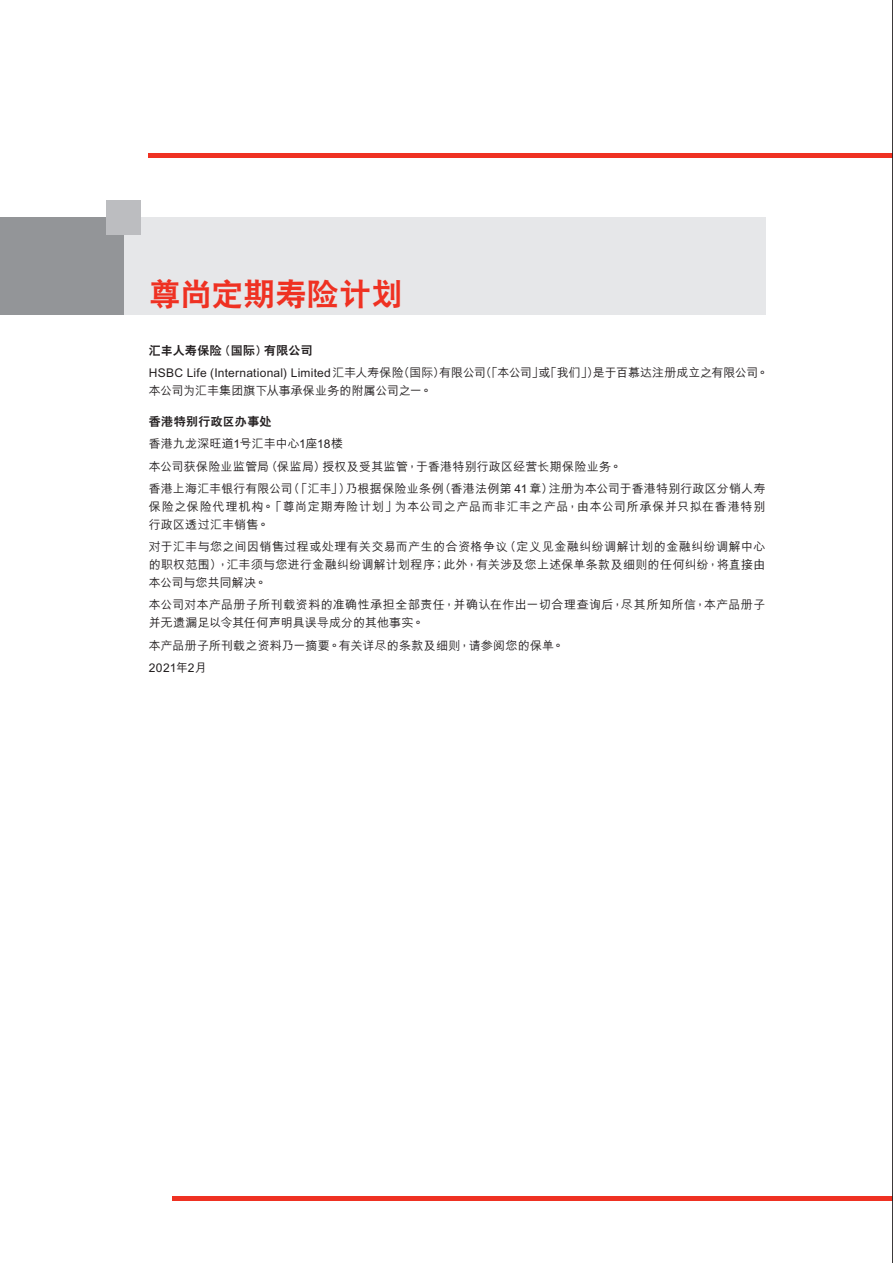
<style>
.page{position:relative;width:893px;height:1263px;background:#fff}
.page>*{position:absolute;margin:0;border:0;box-sizing:border-box;transform-origin:0 0}
.t1{font:800 31.5px "C Hei 2 HKS";letter-spacing:.01em;color:#ef3122}
.t2{font:500 12px/18px "M Hei HKS";letter-spacing:.015em;color:#231f20}
.t3{font:500 12px/18px "M Hei HKS";letter-spacing:.055em;color:#231f20}
.t4{font:800 12px "C Hei 2 HKS";letter-spacing:.02em;color:#231f20}
</style>
<div class="page">
<div style="left:81px;top:217px;width:684px;height:98px;background:#e6e7e9"></div>
<div style="left:0;top:217px;width:123px;height:98px;background:#939598"></div>
<div style="left:107px;top:201px;width:34px;height:34px;background:#bcbdc0"></div>
<hr style="left:149px;top:153px;width:744px;height:4px;background:#ef3122">
<hr style="left:172px;top:1197px;width:721px;height:4px;background:#ef3122">
<hr style="left:892px;top:0;width:1px;height:1263px;background:#231f20">
<h1 class="t1" style="left:149px;top:274px;width:255px">尊尚定期壽險計劃</h1>
<p class="t4" style="left:149px;top:343px;width:165px">滙豐人壽保險（國際）有限公司</p>
<p class="t2" style="left:149px;top:363px;width:621px">HSBC Life (International) Limited 滙豐人壽保險（國際）有限公司（「本公司」或「我們」）是於百慕達註冊成立之有限公司。本公司為滙豐集團旗下從事承保業務的附屬公司之一。</p>
<p class="t4" style="left:149px;top:414px;width:124px">香港特別行政區辦事處</p>
<p class="t2" style="left:149px;top:432px;width:618px;line-height:22.2px">香港九龍深旺道1號滙豐中心1座18樓<br>本公司獲保險業監管局（保監局）授權及受其監管，於香港特別行政區經營長期保險業務。<br>香港上海滙豐銀行有限公司（「滙豐」）乃根據保險業條例（香港法例第 41 章）注冊為本公司於香港特別行政區分銷人壽</p>
<p class="t3" style="left:149px;top:497px;width:618px">保險之保險代理機構。「尊尚定期壽險計划」為本公司之產品而非滙豐之產品，由本公司所承保並只擬在香港特別行政區透過滙豐銷售。</p>
<p class="t2" style="left:149px;top:537px;width:618px;text-align:justify">對於滙豐與您之間因銷售過程或處理有關交易而產生的合資格爭議（定義見金融糾紛調解計划的金融糾紛調解中心的職權範圍），滙豐須與您進行金融糾紛調解計划程序；此外，有關涉及您上述保單條款及細則的任何糾紛，將直接由本公司與您共同解決。</p>
<p class="t2" style="left:149px;top:595px;width:618px">本公司對本產品冊子所刊載資料的準確性承擔全部責任，並確認在作出一切合理查詢後，盡其所知所信，本產品冊子並無遺漏足以令其任何聲明具誤導成分的其他事實。</p>
<p class="t2" style="left:149px;top:633px;width:417px;line-height:22.2px">本產品冊子所刊載之資料乃一摘要。有關詳盡的條款及細則，請參閱您的保單。<br>2021年2月</p>
</div>
